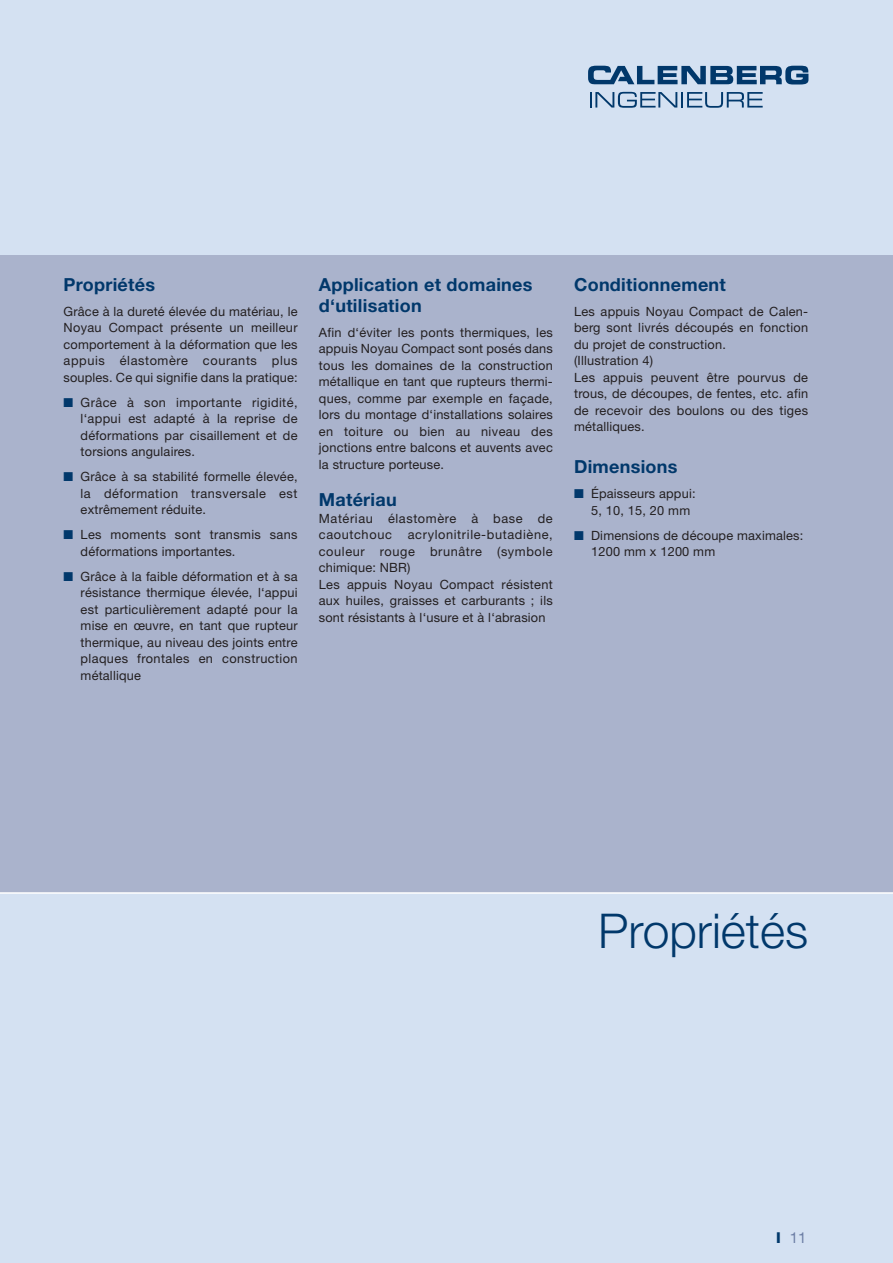
<style>
.page{position:relative;width:893px;height:1263px;background:#fff}
.page>*{position:absolute;margin:0;border:0;box-sizing:border-box;transform-origin:0 0}
.t1{font:300 48px "Helvetica Neue";color:#01386b}
.t2{font:700 18px/21px "Helvetica Neue";letter-spacing:.015em;color:#01386b}
.t3{font:15px "Helvetica Neue";color:#6d7fa6}
.t4{font:12.75px/16.5px "Helvetica Neue";letter-spacing:.015em;color:#231f20}
.s1{color:#01386b}
.s2{font-weight:800;color:#01386b}
</style>
<div class="page">
<div style="left:0;top:0;width:892px;height:1263px;background:#d4e1f2"></div>
<div style="left:0;top:255px;width:892px;height:638px;background:#aab3cc"></div>
<hr style="left:0;top:892px;width:892px;height:2px;background:#fff">
<svg style="left:590px;top:92px;width:172px;height:16px"></svg>
<svg style="left:588px;top:66px;width:220px;height:19px"></svg>
<h2 class="t2" style="left:64px;top:275px;width:93px">Propriétés</h2>
<p class="t4" style="left:64px;top:304px;width:235px;text-align:justify">Grâce à la dureté élevée du matériau, le Noyau Compact présente un meilleur comportement à la déformation que les appuis élastomère courants plus souples. Ce qui signifie dans la pratique:</p>
<p class="t4" style="left:81px;top:395px;width:218px;text-align:justify;text-indent:-17px"><span class="s1">■</span> Grâce à son importante rigidité, l‘appui est adapté à la reprise de déformations par cisaillement et de torsions angulaires.</p>
<p class="t4" style="left:81px;top:470px;width:218px;text-align:justify;text-indent:-17px"><span class="s1">■</span> Grâce à sa stabilité formelle élevée, la déformation transversale est extrêmement réduite.</p>
<p class="t4" style="left:81px;top:528px;width:218px;text-indent:-17px"><span class="s1">■</span> Les moments sont transmis sans déformations importantes.</p>
<p class="t4" style="left:81px;top:569px;width:218px;text-align:justify;text-indent:-17px"><span class="s1">■</span> Grâce à la faible déformation et à sa résistance thermique élevée, l‘appui est particulièrement adapté pour la mise en œuvre, en tant que rupteur thermique, au niveau des joints entre plaques frontales en construction métallique</p>
<h2 class="t2" style="left:319px;top:275px;width:215px">Application et domaines d‘utilisation</h2>
<p class="t4" style="left:319px;top:325px;width:235px;text-align:justify">Afin d‘éviter les ponts thermiques, les appuis Noyau Compact sont posés dans tous les domaines de la construction métallique en tant que rupteurs thermi&shy;ques, comme par exemple en façade, lors du montage d‘installations solaires en toiture ou bien au niveau des jonctions entre balcons et auvents avec la structure porteuse.</p>
<h2 class="t2" style="left:319px;top:491px;width:79px">Matériau</h2>
<p class="t4" style="left:319px;top:511px;width:235px">Matériau élastomère à base de caoutchouc acrylonitrile-butadiène, couleur rouge brunâtre (symbole chimique: NBR)<br>Les appuis Noyau Compact résistent aux huiles, graisses et carburants ; ils sont résistants à l‘usure et à l‘abrasion</p>
<h2 class="t2" style="left:574px;top:275px;width:153px">Conditionnement</h2>
<p class="t4" style="left:574px;top:304px;width:235px">Les appuis Noyau Compact de Calen&shy;berg sont livrés découpés en fonction du projet de construction.<br>(Illustration 4)<br>Les appuis peuvent être pourvus de trous, de découpes, de fentes, etc. afin de recevoir des boulons ou des tiges métalliques.</p>
<h2 class="t2" style="left:574px;top:458px;width:105px">Dimensions</h2>
<p class="t4" style="left:591px;top:487px;width:106px;text-indent:-17px"><span class="s1">■</span> Épaisseurs appui:<br>5, 10, 15, 20 mm</p>
<p class="t4" style="left:591px;top:528px;width:214px;text-indent:-17px"><span class="s1">■</span> Dimensions de découpe maximales:<br>1200 mm x 1200 mm</p>
<h1 class="t1" style="left:598px;top:913px;width:211px">Propriétés</h1>
<p class="t3" style="left:776px;top:1233px;width:32px"><span class="s2">I</span> 11</p>
</div>
